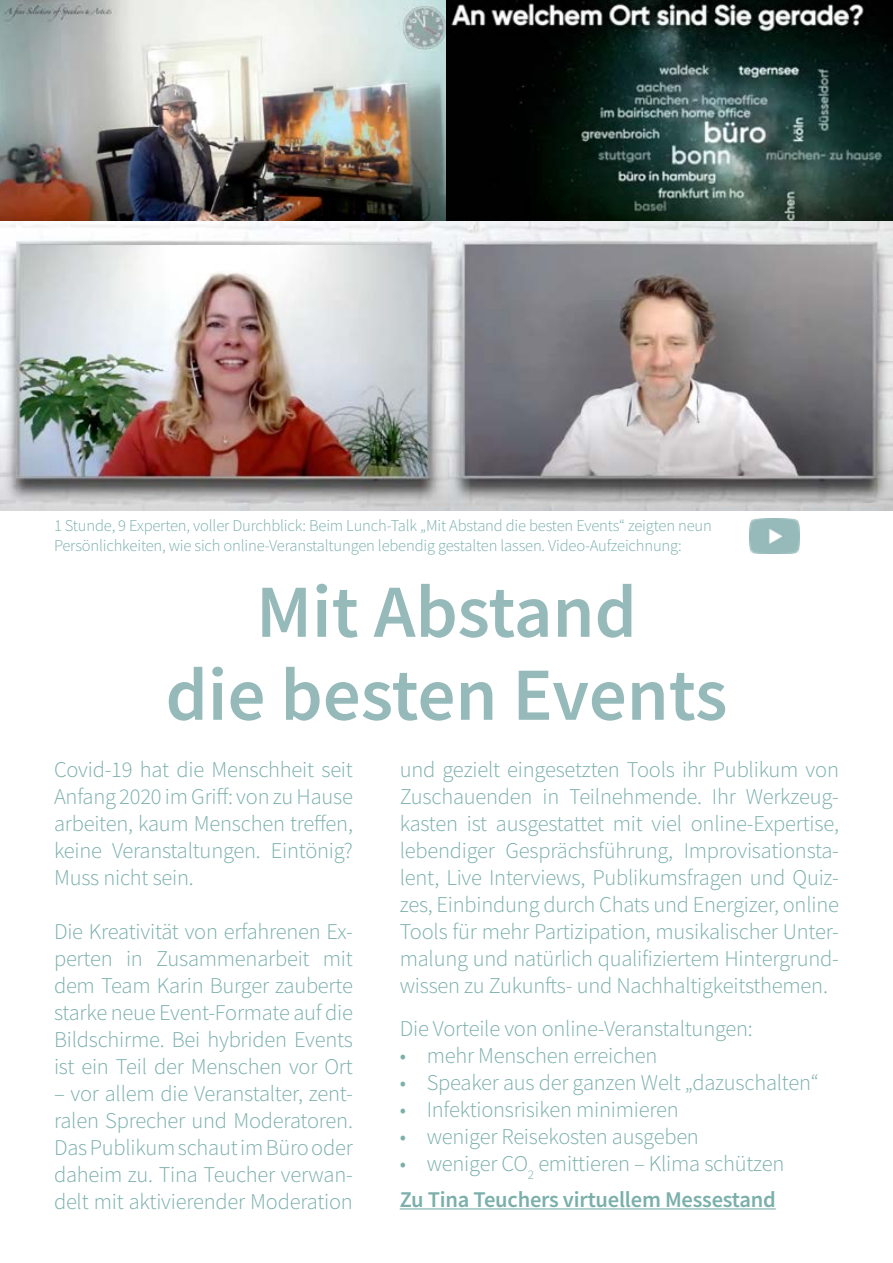
<style>
.page{position:relative;width:893px;height:1263px;background:#fff}
.page>*{position:absolute;margin:0;border:0;box-sizing:border-box;transform-origin:0 0}
.t1{font:600 75px/82.9px "Source Sans Pro";color:#96b9b9;text-align:center}
.t2{font:300 22.5px/27px "Source Sans Pro";letter-spacing:-.01em;color:#7aafaa;text-align:justify}
.t3{font:300 16.5px/19.8px "Source Sans Pro";letter-spacing:-.01em;color:#7aafaa}
.s1{font-weight:600}
</style>
<div class="page">
<hr style="left:400px;top:1208px;width:376px;height:1px;background:#7aafaa">
<img style="left:0;top:0;width:446px;height:221px">
<img style="left:446px;top:0;width:447px;height:221px">
<img style="left:0;top:221px;width:893px;height:289px">
<img style="left:750px;top:519px;width:49px;height:35px">
<p class="t3" style="left:54px;top:516px;width:659px">1 Stunde, 9 Experten, voller Durchblick: Beim Lunch-Talk „Mit Abstand die besten Events“ zeigten neun<br>Persönlichkeiten, wie sich online-Veranstaltungen lebendig gestalten lassen. Video-Aufzeichnung:</p>
<h1 class="t1" style="left:166px;top:570px;width:563px">Mit Abstand<br>die besten Events</h1>
<p class="t2" style="left:54px;top:756px;width:300px">Covid-19 hat die Menschheit seit Anfang 2020 im Griff: von zu Hause arbeiten, kaum Menschen treffen, keine Veranstaltungen. Eintönig?<br>Muss nicht sein.</p>
<p class="t2" style="left:54px;top:918px;width:300px">Die Kreativität von erfahrenen Ex&shy;perten in Zusammenarbeit mit dem Team Karin Burger zauberte starke neue Event-Formate auf die Bildschirme. Bei hybriden Events ist ein Teil der Menschen vor Ort</p>
<p class="t2" style="left:54px;top:1080px;width:300px">– vor allem die Veranstalter, zent&shy;ralen Sprecher und Moderatoren.<br>Das Publikum schaut im Büro oder daheim zu. Tina Teucher verwan&shy;delt mit aktivierender Moderation</p>
<p class="t2" style="left:400px;top:756px;width:441px">und gezielt eingesetzten Tools ihr Publikum von Zuschauenden in Teilnehmende. Ihr Werkzeug&shy;kasten ist ausgestattet mit viel online-Expertise, lebendiger Gesprächsführung, Improvisationsta&shy;lent, Live Interviews, Publikumsfragen und Quiz&shy;zes, Einbindung durch Chats und Energizer, online Tools für mehr Partizipation, musikalischer Unter&shy;malung und natürlich qualifiziertem Hintergrund&shy;wissen zu Zukunfts- und Nachhaltigkeitsthemen.</p>
<p class="t2" style="left:400px;top:1015px;width:355px">Die Vorteile von online-Veranstaltungen:</p>
<p class="t2" style="left:400px;top:1042px;width:259px">• mehr Menschen erreichen</p>
<p class="t2" style="left:400px;top:1069px;width:421px">• Speaker aus der ganzen Welt „dazuschalten“</p>
<p class="t2" style="left:400px;top:1096px;width:280px">• Infektionsrisiken minimieren</p>
<p class="t2" style="left:400px;top:1123px;width:301px">• weniger Reisekosten ausgeben</p>
<p class="t2" style="left:400px;top:1146px;width:386px;line-height:35.5px">• weniger CO<sub>2</sub> emittieren – Klima schützen<br><span class="s1">Zu Tina Teuchers virtuellem Messestand</span></p>
</div>
